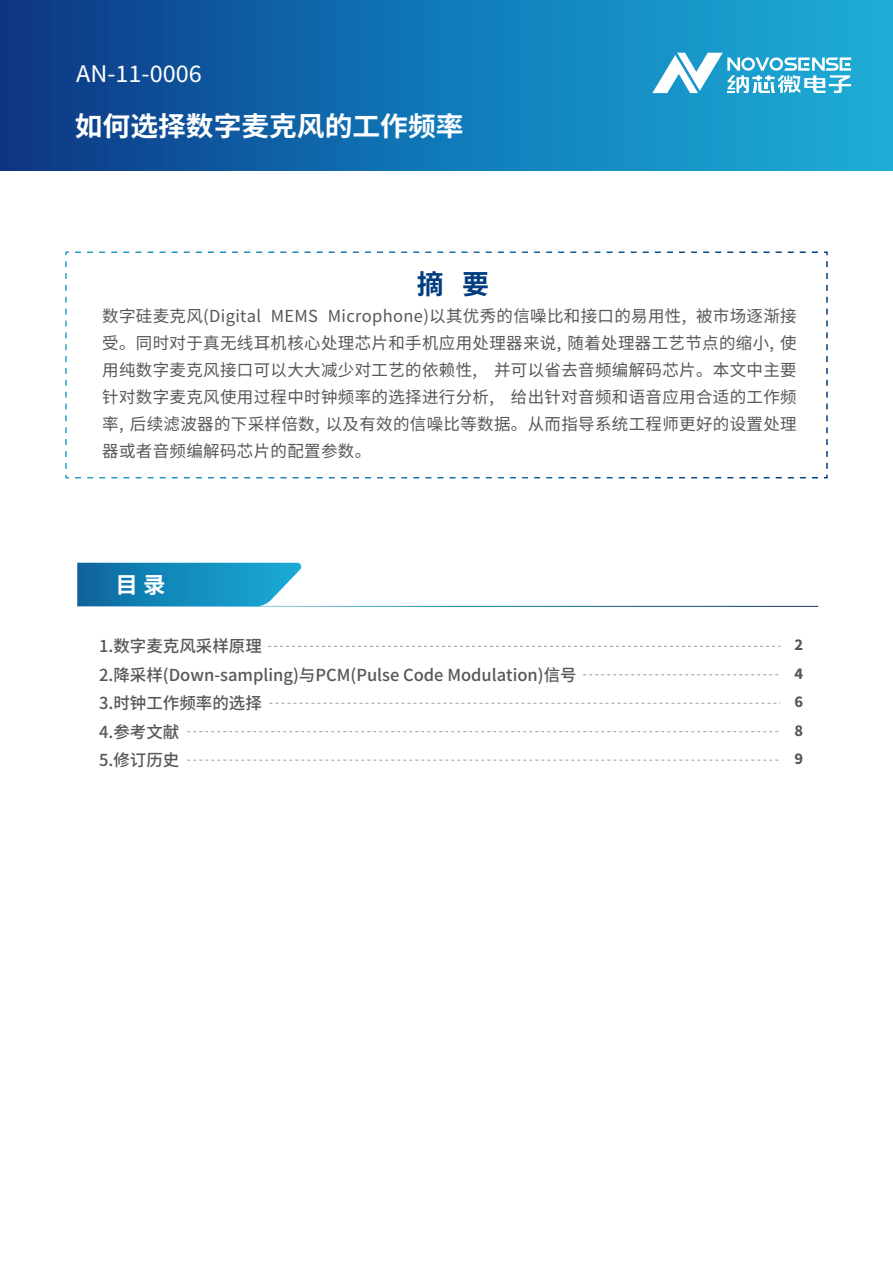
<style>
.page{position:relative;width:893px;height:1263px;background:#fff}
.page>*{position:absolute;margin:0;border:0;box-sizing:border-box;transform-origin:0 0}
.t1{font:700 27px "Source Han Sans CN";color:#fff}
.t2{font:700 27px "Source Han Sans CN";color:#003c80}
.t3{font:25.5px "Source Sans Pro";color:#fff}
.t4{font:700 22.5px "Source Han Sans CN";color:#fff}
.t5{font:16.5px/27px "Source Han Sans CN";letter-spacing:.02em;color:#565757;text-align:justify}
.t6{font:500 16.5px/28.5px "Source Han Sans CN";color:#585757}
.t7{font:700 16.5px/28.5px "Source Sans Pro";color:#585757;text-align:justify}
</style>
<div class="page">
<svg style="left:0;top:0;width:893px;height:170px;background:#1778b1"></svg>
<svg style="left:29px;top:0;width:826px;height:170px;background:#1777b3"></svg>
<svg style="left:77px;top:563px;width:226px;height:43px;background:#2592bf"></svg>
<svg style="left:268px;top:646px;width:512px;height:1px"></svg>
<svg style="left:583px;top:674px;width:196px;height:1px"></svg>
<svg style="left:269px;top:703px;width:511px;height:1px"></svg>
<svg style="left:187px;top:731px;width:592px;height:1px"></svg>
<svg style="left:187px;top:760px;width:592px;height:1px"></svg>
<svg style="left:65px;top:251px;width:763px;height:228px"></svg>
<h2 class="t3" style="left:76px;top:57px;width:127px">AN-11-0006</h2>
<h1 class="t1" style="left:75px;top:111px;width:390px">如何选择数字麦克风的工作频率</h1>
<h1 class="t2" style="left:417px;top:269px;width:74px">摘 要</h1>
<p class="t5" style="left:102px;top:303px;width:696px">数字硅麦克风(Digital MEMS Microphone)以其优秀的信噪比和接口的易用性, 被市场逐渐接受。同时对于真无线耳机核心处理芯片和手机应用处理器来说, 随着处理器工艺节点的缩小, 使用纯数字麦克风接口可以大大减少对工艺的依赖性, 并可以省去音频编解码芯片。本文中主要针对数字麦克风使用过程中时钟频率的选择进行分析, 给出针对音频和语音应用合适的工作频率, 后续滤波器的下采样倍数, 以及有效的信噪比等数据。从而指导系统工程师更好的设置处理器或者音频编解码芯片的配置参数。</p>
<h3 class="t4" style="left:116px;top:572px;width:52px">目 录</h3>
<p class="t6" style="left:99px;top:632px;width:479px">1.数字麦克风采样原理<br>2.降采样(Down-sampling)与PCM(Pulse Code Modulation)信号<br>3.时钟工作频率的选择<br>4.参考文献<br>5.修订历史</p>
<p class="t7" style="left:795px;top:630px;width:10px">2<br>4<br>6<br>8<br>9</p>
</div>
